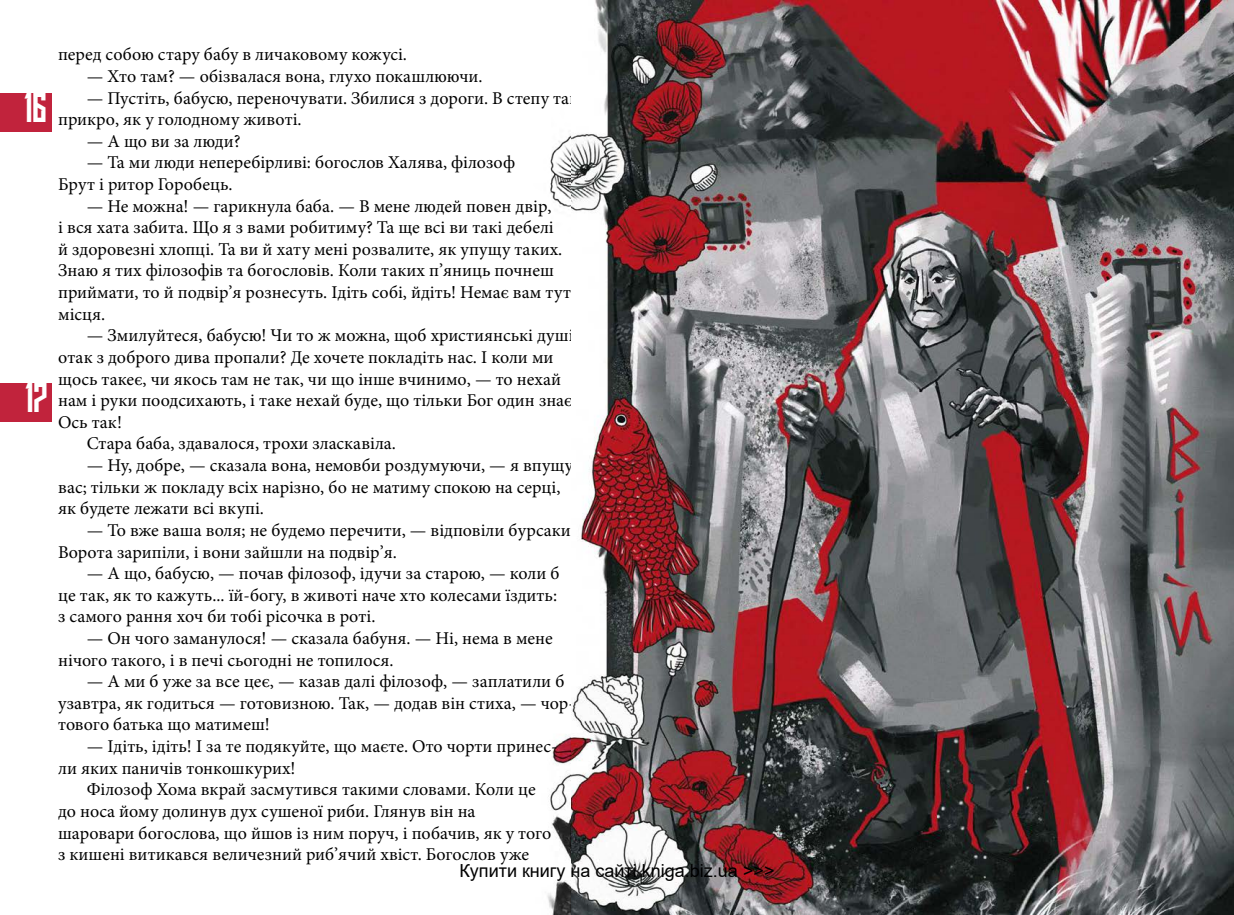
<style>
.page{position:relative;width:1234px;height:915px;background:#fff}
.page>*{position:absolute;margin:0;border:0;box-sizing:border-box;transform-origin:0 0}
.t1{font:37.5px "Long Shot Cyrillic";color:#fff}
.t2{font:18px/21.6px "Minion Pro";color:#000}
.t3{font:18px "Arial";color:#000}
</style>
<div class="page">
<img style="left:0;top:0;width:1233px;height:914px">
<div style="left:0;top:382px;width:51px;height:39px;background:#c1233c"></div>
<div style="left:0;top:94px;width:51px;height:38px;background:#c1233c"></div>
<h1 class="t1" style="left:26px;top:86px;width:24px">16</h1>
<h1 class="t1" style="left:27px;top:375px;width:24px">17</h1>
<p class="t2" style="left:58px;top:44px;width:350px">перед собою стару бабу в личаковому кожусі.</p>
<p class="t2" style="left:87px;top:65px;width:397px">— Хто там? — обізвалася вона, глухо покашлюючи.</p>
<p class="t2" style="left:58px;top:87px;width:521px;text-indent:29px">— Пустіть, бабусю, переночувати. Збилися з дороги. В степу так прикро, як у голодному животі.</p>
<p class="t2" style="left:87px;top:130px;width:155px">— А що ви за люди?</p>
<p class="t2" style="left:58px;top:152px;width:458px;text-indent:29px">— Та ми люди неперебірливі: богослов Халява, філозоф<br>Брут і ритор Горобець.</p>
<p class="t2" style="left:58px;top:195px;width:514px;text-indent:29px">— Не можна! — гарикнула баба. — В мене людей повен двір,<br>і вся хата забита. Що я з вами робитиму? Та ще всі ви такі дебелі<br>й здоровезні хлопці. Та ви й хату мені розвалите, як упущу таких.<br>Знаю я тих філозофів та богословів. Коли таких п’яниць почнеш приймати, то й подвір’я рознесуть. Ідіть собі, йдіть! Немає вам тут місця.</p>
<p class="t2" style="left:87px;top:325px;width:488px">— Змилуйтеся, бабусю! Чи то ж можна, щоб християнські душі</p>
<p class="t2" style="left:58px;top:346px;width:497px">отак з доброго дива пропали? Де хочете покладіть нас. І коли ми</p>
<p class="t2" style="left:58px;top:368px;width:504px">щось такеє, чи якось там не так, чи що інше вчинимо, — то нехай</p>
<p class="t2" style="left:58px;top:389px;width:519px">нам і руки поодсихають, і таке нехай буде, що тільки Бог один знає.</p>
<p class="t2" style="left:58px;top:411px;width:65px">Ось так!</p>
<p class="t2" style="left:87px;top:433px;width:310px">Стара баба, здавалося, трохи зласкавіла.</p>
<p class="t2" style="left:58px;top:454px;width:516px;text-indent:29px">— Ну, добре, — сказала вона, немовби роздумуючи, — я впущу вас; тільки ж покладу всіх нарізно, бо не матиму спокою на серці, як будете лежати всі вкупі.</p>
<p class="t2" style="left:58px;top:519px;width:518px;text-indent:29px">— То вже ваша воля; не будемо перечити, — відповіли бурсаки.<br>Ворота зарипіли, і вони зайшли на подвір’я.</p>
<p class="t2" style="left:58px;top:562px;width:502px;text-indent:29px">— А що, бабусю, — почав філозоф, ідучи за старою, — коли б це так, як то кажуть... їй-богу, в животі наче хто колесами їздить: з самого рання хоч би тобі рісочка в роті.</p>
<p class="t2" style="left:58px;top:627px;width:496px;text-indent:29px">— Он чого заманулося! — сказала бабуня. — Ні, нема в мене нічого такого, і в печі сьогодні не топилося.</p>
<p class="t2" style="left:58px;top:670px;width:518px;text-indent:29px">— А ми б уже за все цеє, — казав далі філозоф, — заплатили б узавтра, як годиться — готовизною. Так, — додав він стиха, — чор&shy;тового батька що матимеш!</p>
<p class="t2" style="left:58px;top:735px;width:500px;text-indent:29px">— Ідіть, ідіть! І за те подякуйте, що маєте. Ото чорти принес&shy;ли яких паничів тонкошкурих!</p>
<p class="t2" style="left:58px;top:778px;width:494px;text-indent:29px">Філозоф Хома вкрай засмутився такими словами. Коли це до носа йому долинув дух сушеної риби. Глянув він на шаровари богослова, що йшов із ним поруч, і побачив, як у того з кишені витикався величезний риб’ячий хвіст. Богослов уже</p>
<p class="t3" style="left:459px;top:857px;width:316px">Купити книгу на сайті kniga.biz.ua &gt;&gt;&gt;</p>
</div>
